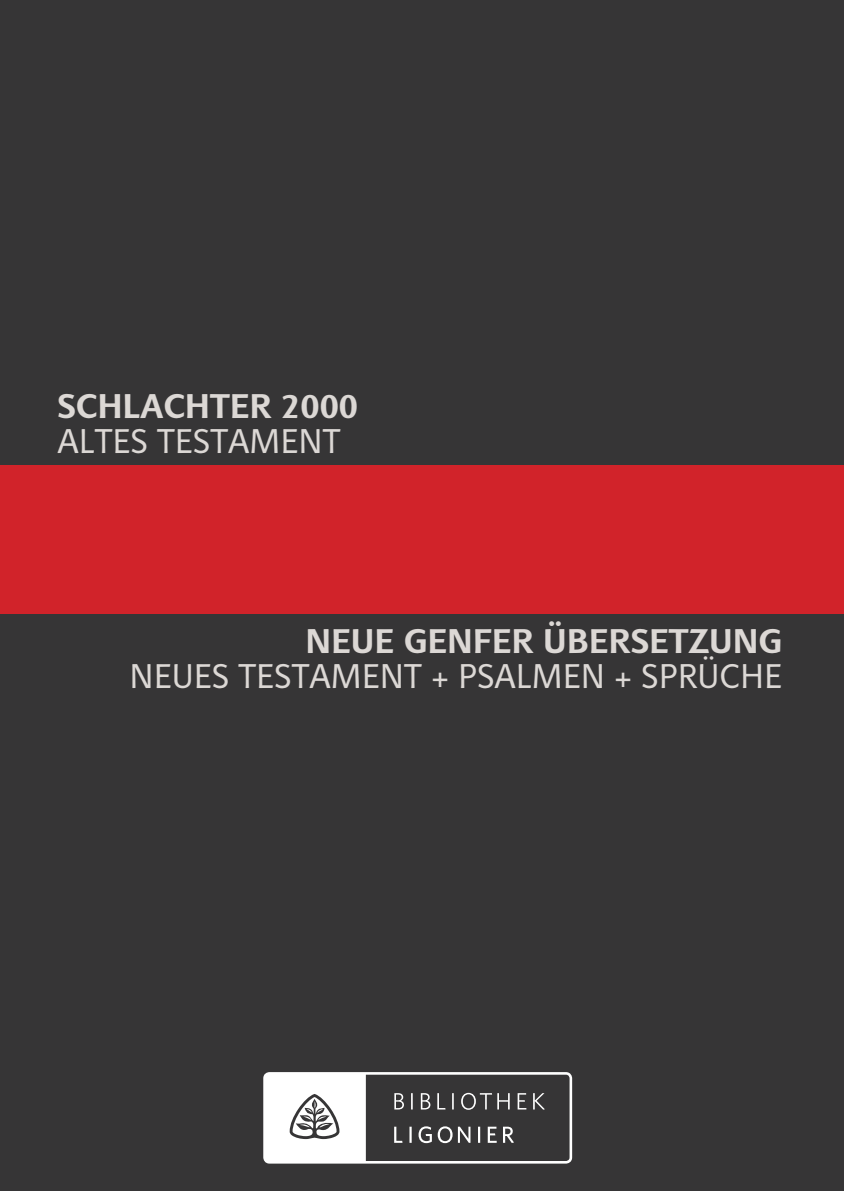
<style>
.page{position:relative;width:844px;height:1191px;background:#fff}
.page>*{position:absolute;margin:0;border:0;box-sizing:border-box;transform-origin:0 0}
.t1{font:700 34.82px "Linotype Finnegan SC";color:#dcd8d5}
.t2{font:34.82px "Linotype Finnegan SC";color:#dcd8d5}
.t3{font:700 34.82px "Linotype Finnegan";color:#dcd8d5}
.t4{font:34.82px "Linotype Finnegan";color:#dcd8d5}
</style>
<div class="page">
<div style="left:0;top:0;width:843px;height:1191px;background:#363536"></div>
<div style="left:0;top:465px;width:843px;height:148px;background:#d1232a"></div>
<svg style="left:263px;top:1072px;width:309px;height:91px"></svg>
<p class="t3" style="left:57px;top:386px;width:302px">SCHLACHTER 2000</p>
<p class="t4" style="left:57px;top:421px;width:284px">ALTES TESTAMENT</p>
<p class="t1" style="left:305px;top:620px;width:478px">NEUE GENFER ÜBERSETZUNG</p>
<p class="t2" style="left:129px;top:655px;width:654px">NEUES TESTAMENT + PSALMEN + SPRÜCHE</p>
<p class="t1" style="left:585px;top:671px;width:263px">NEUE GENFER Ü</p>
</div>
